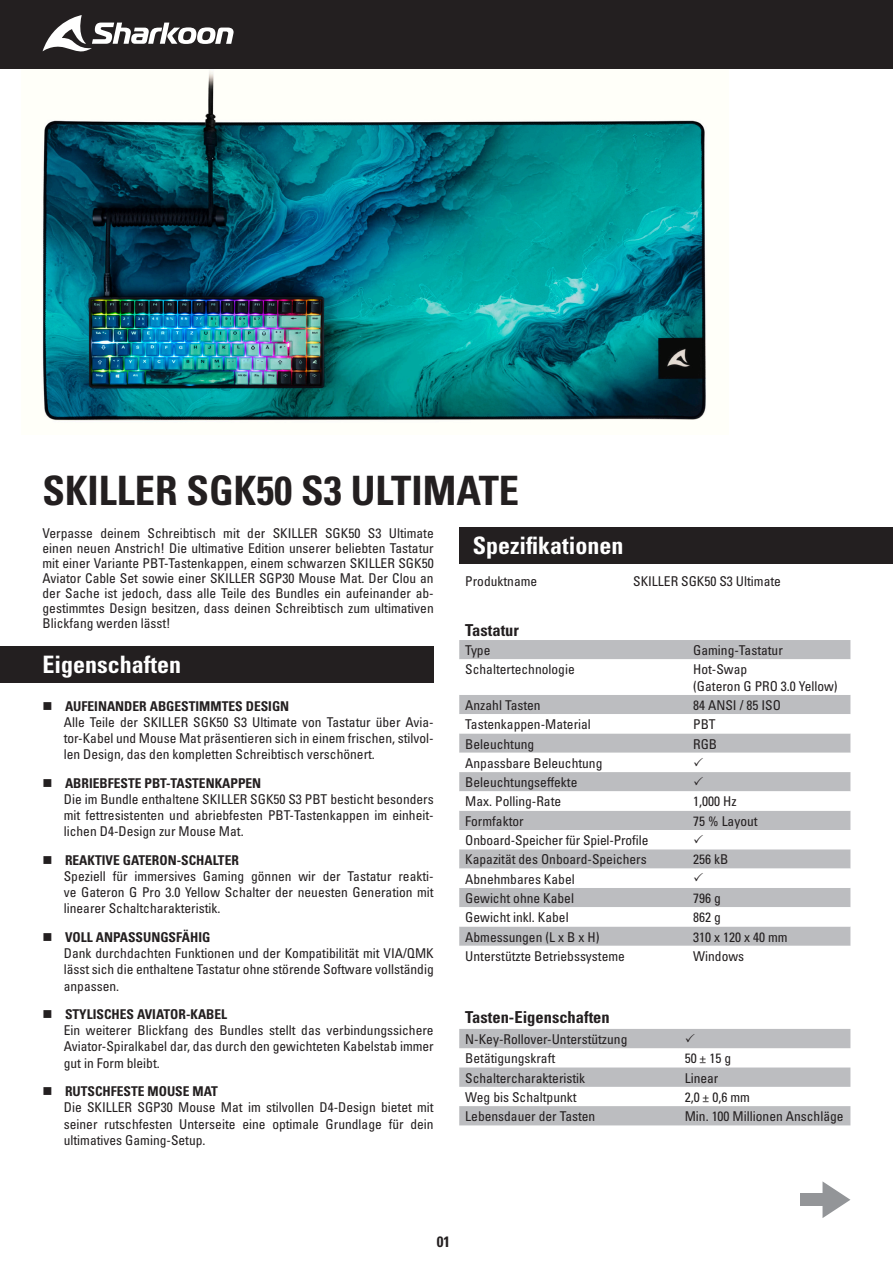
<style>
.page{position:relative;width:893px;height:1263px;background:#fff}
.page>*{position:absolute;margin:0;border:0;box-sizing:border-box;transform-origin:0 0}
.t1{font:40.5px "Univers LTCYR 67 Bold Cond";color:#231f20}
.t2{font:24px "Univers LTCYR 67 Bold Cond";color:#fff}
.t3{font:16.5px "Univers LTCYR 67 Bold Cond";color:#231f20}
.t4{font:15px "Univers LTCYR 67 Bold Cond";color:#231f20}
.Content{font:condensed 13.5px/16.2px "Univers LTCYR 57";color:#231f20;text-align:justify}
.t5{font:13.5px "Univers LTCYR 67 Bold Cond";color:#231f20}
</style>
<div class="page">
<div style="left:0;top:0;width:893px;height:69px;background:#231f20"></div>
<svg style="left:43px;top:15px;width:191px;height:37px"></svg>
<div style="left:0;top:646px;width:434px;height:37px;background:#231f20"></div>
<div style="left:459px;top:527px;width:434px;height:37px;background:#231f20"></div>
<div style="left:459px;top:640px;width:391px;height:19px;background:#bcbdc0"></div>
<svg style="left:459px;top:695px;width:391px;height:251px;fill:#bcbdc0"></svg>
<svg style="left:459px;top:714px;width:391px;height:19px"></svg>
<svg style="left:822px;top:1181px;width:28px;height:37px"></svg>
<div style="left:800px;top:1194px;width:25px;height:12px;background:#939598"></div>
<img style="left:42px;top:70px;width:664px;height:351px">
<svg style="left:694px;top:757px;width:9px;height:9px"></svg>
<svg style="left:694px;top:776px;width:9px;height:9px"></svg>
<svg style="left:694px;top:834px;width:9px;height:9px"></svg>
<svg style="left:694px;top:873px;width:9px;height:9px"></svg>
<svg style="left:459px;top:1029px;width:391px;height:96px"></svg>
<p class="t1" style="left:43px;top:466px;width:478px">SKILLER SGK50 S3 ULTIMATE</p>
<p class="Content" style="left:43px;top:525px;width:393px;line-height:15px">Verpasse deinem Schreibtisch mit der SKILLER SGK50 S3 Ultimate einen neuen Anstrich! Die ultimative Edition unserer beliebten Tastatur mit einer Variante PBT-Tastenkappen, einem schwarzen SKILLER SGK50<br>Aviator Cable Set sowie einer SKILLER SGP30 Mouse Mat. Der Clou an der Sache ist jedoch, dass alle Teile des Bundles ein aufeinander ab&shy;gestimmtes Design besitzen, dass deinen Schreibtisch zum ultimativen Blickfang werden lässt!</p>
<p class="t2" style="left:43px;top:649px;width:140px">Eigenschaften</p>
<p class="t5" style="left:65px;top:697px;width:226px">AUFEINANDER ABGESTIMMTES DESIGN</p>
<p class="Content" style="left:64px;top:713px;width:371px">Alle Teile der SKILLER SGK50 S3 Ultimate von Tastatur über Avia&shy;tor-Kabel und Mouse Mat präsentieren sich in einem frischen, stilvol&shy;len Design, das den kompletten Schreibtisch verschönert.</p>
<p class="t5" style="left:65px;top:775px;width:198px">ABRIEBFESTE PBT-TASTENKAPPEN</p>
<p class="Content" style="left:64px;top:791px;width:371px">Die im Bundle enthaltene SKILLER SGK50 S3 PBT besticht besonders mit fettresistenten und abriebfesten PBT-Tastenkappen im einheit&shy;lichen D4-Design zur Mouse Mat.</p>
<p class="t5" style="left:65px;top:852px;width:175px">REAKTIVE GATERON-SCHALTER</p>
<p class="Content" style="left:64px;top:868px;width:371px">Speziell für immersives Gaming gönnen wir der Tastatur reakti&shy;ve Gateron G Pro 3.0 Yellow Schalter der neuesten Generation mit linearer Schaltcharakteristik.</p>
<p class="t5" style="left:65px;top:929px;width:147px">VOLL ANPASSUNGSFÄHIG</p>
<p class="Content" style="left:64px;top:945px;width:371px">Dank durchdachten Funktionen und der Kompatibilität mit VIA/QMK lässt sich die enthaltene Tastatur ohne störende Software vollständig anpassen.</p>
<p class="t5" style="left:65px;top:1006px;width:164px">STYLISCHES AVIATOR-KABEL</p>
<p class="Content" style="left:64px;top:1022px;width:371px">Ein weiterer Blickfang des Bundles stellt das verbindungssichere Aviator-Spiralkabel dar, das durch den gewichteten Kabelstab immer gut in Form bleibt.</p>
<p class="t5" style="left:65px;top:1083px;width:154px">RUTSCHFESTE MOUSE MAT</p>
<p class="Content" style="left:64px;top:1099px;width:371px">Die SKILLER SGP30 Mouse Mat im stilvollen D4-Design bietet mit seiner rutschfesten Unterseite eine optimale Grundlage für dein ultimatives Gaming-Setup.</p>
<p class="t2" style="left:473px;top:531px;width:152px">Spezifikationen</p>
<p class="Content" style="left:465px;top:572px;width:73px">Produktname</p>
<p class="Content" style="left:633px;top:572px;width:149px">SKILLER SGK50 S3 Ultimate</p>
<p class="t3" style="left:465px;top:620px;width:55px">Tastatur</p>
<p class="Content" style="left:465px;top:642px;width:27px">Type</p>
<p class="Content" style="left:693px;top:642px;width:91px">Gaming-Tastatur</p>
<p class="Content" style="left:465px;top:661px;width:111px">Schaltertechnologie</p>
<p class="Content" style="left:693px;top:661px;width:146px">Hot-Swap<br>(Gateron G PRO 3.0 Yellow)</p>
<p class="Content" style="left:465px;top:697px;width:77px">Anzahl Tasten</p>
<p class="Content" style="left:693px;top:697px;width:89px">84 ANSI / 85 ISO</p>
<p class="Content" style="left:465px;top:716px;width:127px">Tastenkappen-Material</p>
<p class="Content" style="left:693px;top:716px;width:24px">PBT</p>
<p class="Content" style="left:465px;top:735px;width:70px">Beleuchtung</p>
<p class="Content" style="left:693px;top:735px;width:26px">RGB</p>
<p class="Content" style="left:465px;top:754px;width:139px">Anpassbare Beleuchtung</p>
<p class="Content" style="left:465px;top:774px;width:114px">Beleuchtungseffekte</p>
<p class="Content" style="left:465px;top:793px;width:97px">Max. Polling-Rate</p>
<p class="Content" style="left:693px;top:793px;width:45px">1,000 Hz</p>
<p class="Content" style="left:465px;top:812px;width:60px">Formfaktor</p>
<p class="Content" style="left:693px;top:812px;width:66px">75 % Layout</p>
<p class="Content" style="left:465px;top:832px;width:185px">Onboard-Speicher für Spiel-Profile</p>
<p class="Content" style="left:465px;top:851px;width:183px">Kapazität des Onboard-Speichers</p>
<p class="Content" style="left:693px;top:851px;width:37px">256 kB</p>
<p class="Content" style="left:465px;top:870px;width:111px">Abnehmbares Kabel</p>
<p class="Content" style="left:465px;top:890px;width:110px">Gewicht ohne Kabel</p>
<p class="Content" style="left:693px;top:890px;width:29px">796 g</p>
<p class="Content" style="left:465px;top:909px;width:105px">Gewicht inkl. Kabel</p>
<p class="Content" style="left:693px;top:909px;width:29px">862 g</p>
<p class="Content" style="left:465px;top:928px;width:136px">Abmessungen (L x B x H)</p>
<p class="Content" style="left:693px;top:928px;width:96px">310 x 120 x 40 mm</p>
<p class="Content" style="left:465px;top:947px;width:161px">Unterstützte Betriebssysteme</p>
<p class="Content" style="left:693px;top:947px;width:52px">Windows</p>
<p class="t3" style="left:465px;top:1007px;width:146px">Tasten-Eigenschaften</p>
<p class="Content" style="left:465px;top:1031px;width:164px">N-Key-Rollover-Unterstützung</p>
<p class="Content" style="left:465px;top:1050px;width:91px">Betätigungskraft</p>
<p class="Content" style="left:685px;top:1050px;width:48px">50 ± 15 g</p>
<p class="Content" style="left:465px;top:1069px;width:121px">Schaltercharakteristik</p>
<p class="Content" style="left:685px;top:1069px;width:35px">Linear</p>
<p class="Content" style="left:465px;top:1088px;width:113px">Weg bis Schaltpunkt</p>
<p class="Content" style="left:685px;top:1088px;width:67px">2,0 ± 0,6 mm</p>
<p class="Content" style="left:465px;top:1108px;width:132px">Lebensdauer der Tasten</p>
<p class="Content" style="left:685px;top:1108px;width:160px">Min. 100 Millionen Anschläge</p>
<p class="t4" style="left:437px;top:1232px;width:15px">01</p>
</div>
